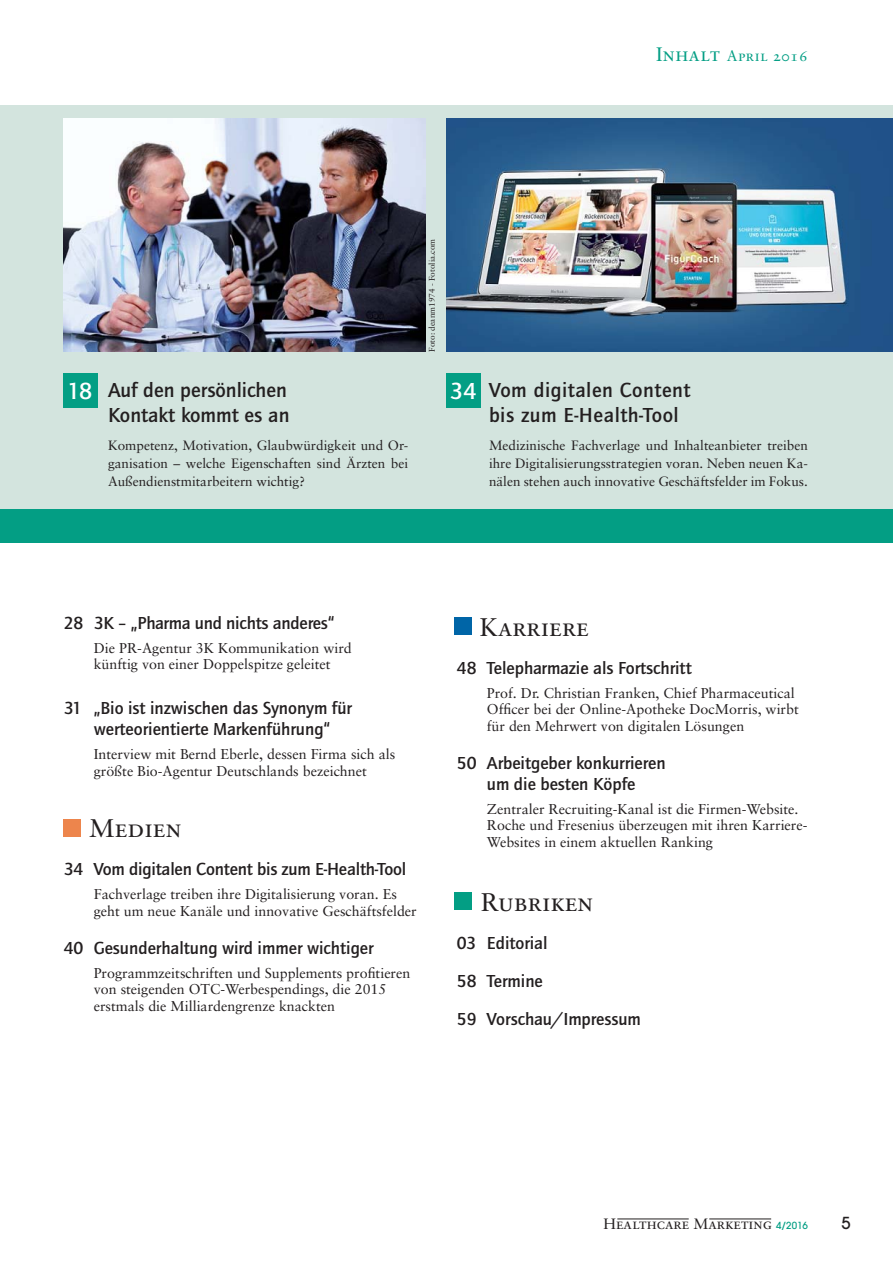
<style>
.page{position:relative;width:893px;height:1263px;background:#fff}
.page>*{position:absolute;margin:0;border:0;box-sizing:border-box;transform-origin:0 0}
.t1{font:25.5px "Sabon Roman SC";color:#231f20}
.t2{font:500 24px "Quay Sans ITC Std";color:#fff}
.t3{font:500 21px/25.5px "Quay Sans ITC Std";letter-spacing:.025em;color:#231f20}
.t4{font:500 21px/25.5px "Quay Sans ITC Std";color:#231f20}
.t5{font:500 18px/21px "Quay Sans ITC Std";color:#231f20;text-align:center}
.t6{font:500 16.5px "Avant Garde";color:#231f20}
.t7{font:15px "Sabon Roman SC";color:#231f20}
.t8{font:15px "Sabon Roman SC";letter-spacing:.025em;color:#039e84}
.t9{font:14.25px/16.5px "Sabon";color:#231f20}
.t10{font:13.5px/18px "Sabon";color:#231f20;text-align:justify}
.t11{font:8.25px "Sabon";color:#231f20}
.s1{font-size:19.5px}
.s2{font-family:"Avant Garde";font-weight:500;font-size:9.75px;color:#039e84}
</style>
<div class="page">
<hr style="left:617px;top:1219px;width:72px;height:1px;background:#231f20">
<hr style="left:709px;top:1219px;width:62px;height:1px;background:#231f20">
<div style="left:0;top:105px;width:893px;height:433px;background:#d3e4de"></div>
<img style="left:64px;top:118px;width:361px;height:234px">
<img style="left:446px;top:118px;width:447px;height:234px">
<div style="left:64px;top:374px;width:34px;height:34px;background:#039e84"></div>
<div style="left:446px;top:374px;width:34px;height:34px;background:#039e84"></div>
<div style="left:63px;top:819px;width:18px;height:18px;background:#ed854c"></div>
<div style="left:454px;top:617px;width:17px;height:18px;background:#0065a7"></div>
<div style="left:455px;top:893px;width:17px;height:17px;background:#039e84"></div>
<div style="left:0;top:509px;width:893px;height:34px;background:#039e84"></div>
<p class="t8" style="left:656px;top:49px;width:153px"><span class="s1">Inhalt</span> April 2016</p>
<p class="t11" style="left:429px;top:352px;width:115px;rotate:-90deg">Foto: deanm1974 - Fotolia.com</p>
<h3 class="t4" style="left:108px;top:378px;width:183px">Auf den persönlichen<br>Kontakt kommt es an</h3>
<p class="t10" style="left:108px;top:438px;width:302px">Kompetenz, Motivation, Glaubwürdigkeit und Or&shy;ganisation – welche Eigenschaften sind Ärzten bei Außendienstmitarbeitern wichtig?</p>
<h2 class="t2" style="left:67px;top:382px;width:27px">18</h2>
<h2 class="t2" style="left:450px;top:382px;width:28px">34</h2>
<h3 class="t3" style="left:489px;top:378px;width:203px">Vom digitalen Content bis zum E-Health-Tool</h3>
<p class="t10" style="left:489px;top:438px;width:320px">Medizinische Fachverlage und Inhalteanbieter treiben ihre Digitalisierungsstrategien voran. Neben neuen Ka&shy;nälen stehen auch innovative Geschäftsfelder im Fokus.</p>
<p class="t5" style="left:64px;top:613px;width:272px">28 3K – „Pharma und nichts anderes“</p>
<p class="t9" style="left:94px;top:641px;width:260px">Die PR-Agentur 3K Kommunikation wird künftig von einer Doppelspitze geleitet</p>
<p class="t5" style="left:64px;top:699px;width:290px">31 „Bio ist inzwischen das Synonym für werteorientierte Markenführung“</p>
<p class="t9" style="left:94px;top:747px;width:303px">Interview mit Bernd Eberle, dessen Firma sich als größte Bio-Agentur Deutschlands bezeichnet</p>
<h1 class="t1" style="left:89px;top:818px;width:94px">Medien</h1>
<p class="t5" style="left:64px;top:860px;width:344px">34 Vom digitalen Content bis zum E-Health-Tool</p>
<p class="t9" style="left:94px;top:887px;width:325px">Fachverlage treiben ihre Digitalisierung voran. Es geht um neue Kanäle und innovative Geschäftsfelder</p>
<p class="t5" style="left:64px;top:938px;width:311px">40 Gesunderhaltung wird immer wichtiger</p>
<p class="t9" style="left:94px;top:966px;width:318px">Programmzeitschriften und Supplements profitieren von steigenden OTC-Werbespendings, die 2015 erstmals die Milliardengrenze knackten</p>
<h1 class="t1" style="left:480px;top:616px;width:111px">Karriere</h1>
<p class="t5" style="left:457px;top:658px;width:236px">48 Telepharmazie als Fortschritt</p>
<p class="t9" style="left:487px;top:686px;width:313px">Prof. Dr. Christian Franken, Chief Pharmaceutical<br>Officer bei der Online-Apotheke DocMorris, wirbt für den Mehrwert von digitalen Lösungen</p>
<p class="t5" style="left:457px;top:753px;width:210px">50 Arbeitgeber konkurrieren um die besten Köpfe</p>
<p class="t9" style="left:487px;top:802px;width:322px">Zentraler Recruiting-Kanal ist die Firmen-Website.<br>Roche und Fresenius überzeugen mit ihren Karriere-<br>Websites in einem aktuellen Ranking</p>
<h1 class="t1" style="left:481px;top:892px;width:114px">Rubriken</h1>
<p class="t5" style="left:457px;top:925px;width:186px;line-height:38px;text-align:left">03 Editorial<br>58 Termine<br>59 Vorschau/Impressum</p>
<p class="t7" style="left:604px;top:1217px;width:206px">Healthcare Marketing <span class="s2">4/2016</span></p>
<p class="t6" style="left:841px;top:1217px;width:11px">5</p>
</div>
